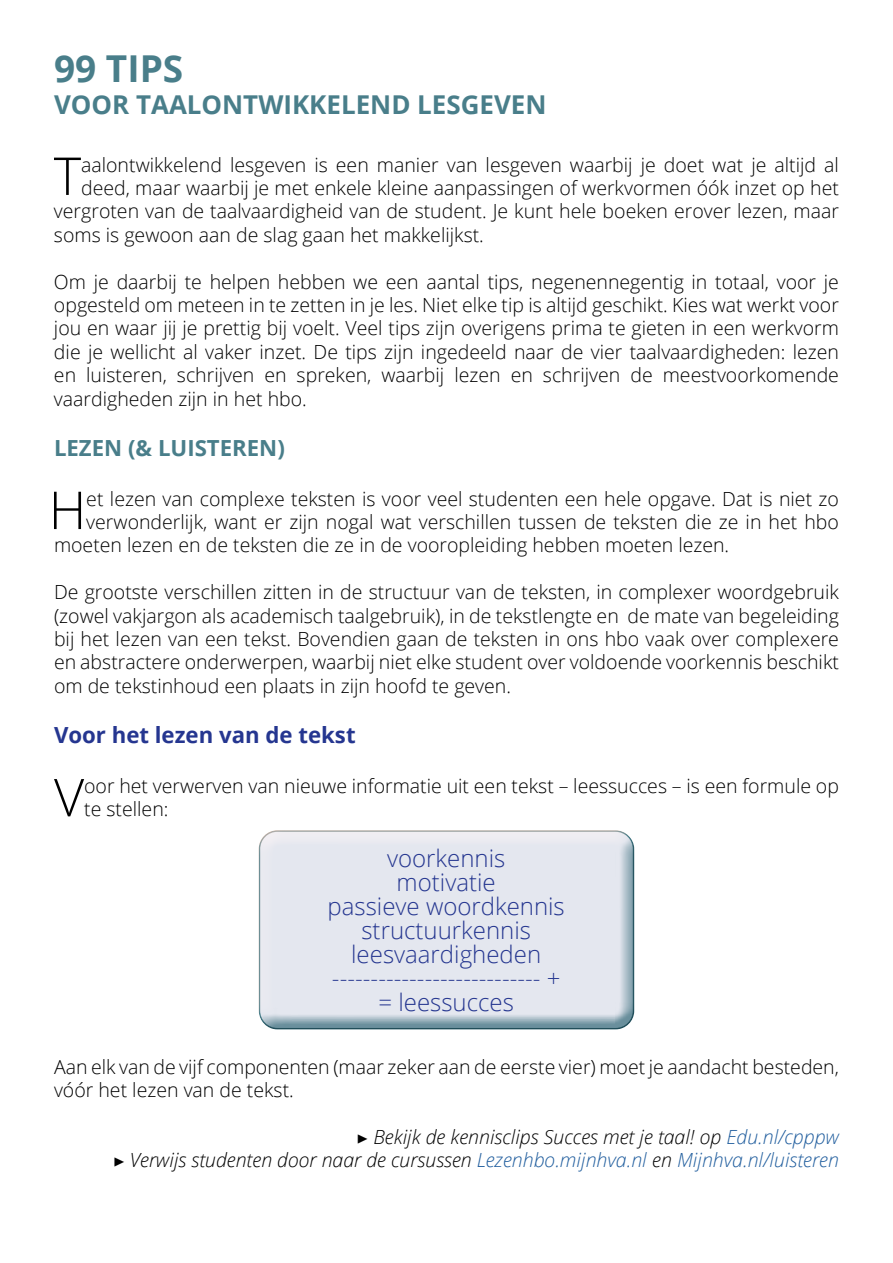
<style>
.page{position:relative;width:893px;height:1263px;background:#fff}
.page>*{position:absolute;margin:0;border:0;box-sizing:border-box;transform-origin:0 0}
.t1{font:300 52.35px "Open Sans";color:#000}
.t2{font:700 37.05px "Open Sans";color:#497e8a}
.t3{font:700 25.95px "Open Sans";color:#497e8a}
.t4{font:300 24px/24px "Open Sans";color:#253690;text-align:center}
.t5{font:700 22.2px "Open Sans";color:#253690}
.t6{font:700 22.2px "Open Sans";color:#497e8a}
.t7{font:300 19.5px/23.4px "Open Sans";color:#000;text-align:justify}
.t8{font:italic 300 19.5px/23.4px "Open Sans";color:#000;text-align:right}
.s1{font-family:"Minion Pro";font-weight:400;font-style:normal}
.s2{color:#215e9e}
</style>
<div class="page">
<div style="left:249px;top:830px;width:399px;height:200px;background:#497e8a;opacity:.75"></div>
<h2 class="t2" style="left:54px;top:43px;width:131px">99 TIPS</h2>
<h3 class="t3" style="left:54px;top:86px;width:494px">VOOR TAALONTWIKKELEND LESGEVEN</h3>
<h1 class="t1" style="left:54px;top:140px;width:29px">T</h1>
<p class="t7" style="left:81px;top:152px;width:759px">aalontwikkelend lesgeven is een manier van lesgeven waarbij je doet wat je altijd al</p>
<p class="t7" style="left:81px;top:176px;width:759px">deed, maar waarbij je met enkele kleine aanpassingen of werkvormen óók inzet op het</p>
<p class="t7" style="left:54px;top:199px;width:786px">vergroten van de taalvaardigheid van de student. Je kunt hele boeken erover lezen, maar</p>
<p class="t7" style="left:54px;top:222px;width:431px">soms is gewoon aan de slag gaan het makkelijkst.</p>
<p class="t7" style="left:54px;top:269px;width:786px">Om je daarbij te helpen hebben we een aantal tips, negenennegentig in totaal, voor je opgesteld om meteen in te zetten in je les. Niet elke tip is altijd geschikt. Kies wat werkt voor jou en waar jij je prettig bij voelt. Veel tips zijn overigens prima te gieten in een werkvorm die je wellicht al vaker inzet. De tips zijn ingedeeld naar de vier taalvaardigheden: lezen en luisteren, schrijven en spreken, waarbij lezen en schrijven de meestvoorkomende vaardigheden zijn in het hbo.</p>
<p class="t6" style="left:54px;top:432px;width:232px">LEZEN (&amp; LUISTEREN)</p>
<h1 class="t1" style="left:49px;top:474px;width:39px">H</h1>
<p class="t7" style="left:86px;top:486px;width:754px">et lezen van complexe teksten is voor veel studenten een hele opgave. Dat is niet zo</p>
<p class="t7" style="left:86px;top:510px;width:754px">verwonderlijk, want er zijn nogal wat verschillen tussen de teksten die ze in het hbo</p>
<p class="t7" style="left:54px;top:533px;width:677px">moeten lezen en de teksten die ze in de vooropleiding hebben moeten lezen.</p>
<p class="t7" style="left:54px;top:580px;width:786px">De grootste verschillen zitten in de structuur van de teksten, in complexer woordgebruik (zowel vakjargon als academisch taalgebruik), in de tekstlengte en de mate van begeleiding bij het lezen van een tekst. Bovendien gaan de teksten in ons hbo vaak over complexere en abstractere onderwerpen, waarbij niet elke student over voldoende voorkennis beschikt om de tekstinhoud een plaats in zijn hoofd te geven.</p>
<p class="t5" style="left:54px;top:719px;width:303px">Voor het lezen van de tekst</p>
<h1 class="t1" style="left:54px;top:761px;width:32px">V</h1>
<p class="t7" style="left:84px;top:774px;width:756px">oor het verwerven van nieuwe informatie uit een tekst – leessucces – is een formule op te stellen:</p>
<p class="t4" style="left:328px;top:846px;width:239px">voorkennis<br>motivatie<br>passieve woordkennis structuurkennis leesvaardigheden --------------------------- + = leessucces</p>
<p class="t7" style="left:54px;top:1054px;width:786px">Aan elk van de vijf componenten (maar zeker aan de eerste vier) moet je aandacht besteden, vóór het lezen van de tekst.</p>
<p class="t8" style="left:113px;top:1124px;width:727px"><span class="s1">▶</span> Bekijk de kennisclips Succes met je taal! op <span class="s2">Edu.nl/cpppw<br></span><span class="s1">▶</span> Verwijs studenten door naar de cursussen <span class="s2">Lezenhbo.mijnhva.nl</span> en <span class="s2">Mijnhva.nl/luisteren</span></p>
</div>
